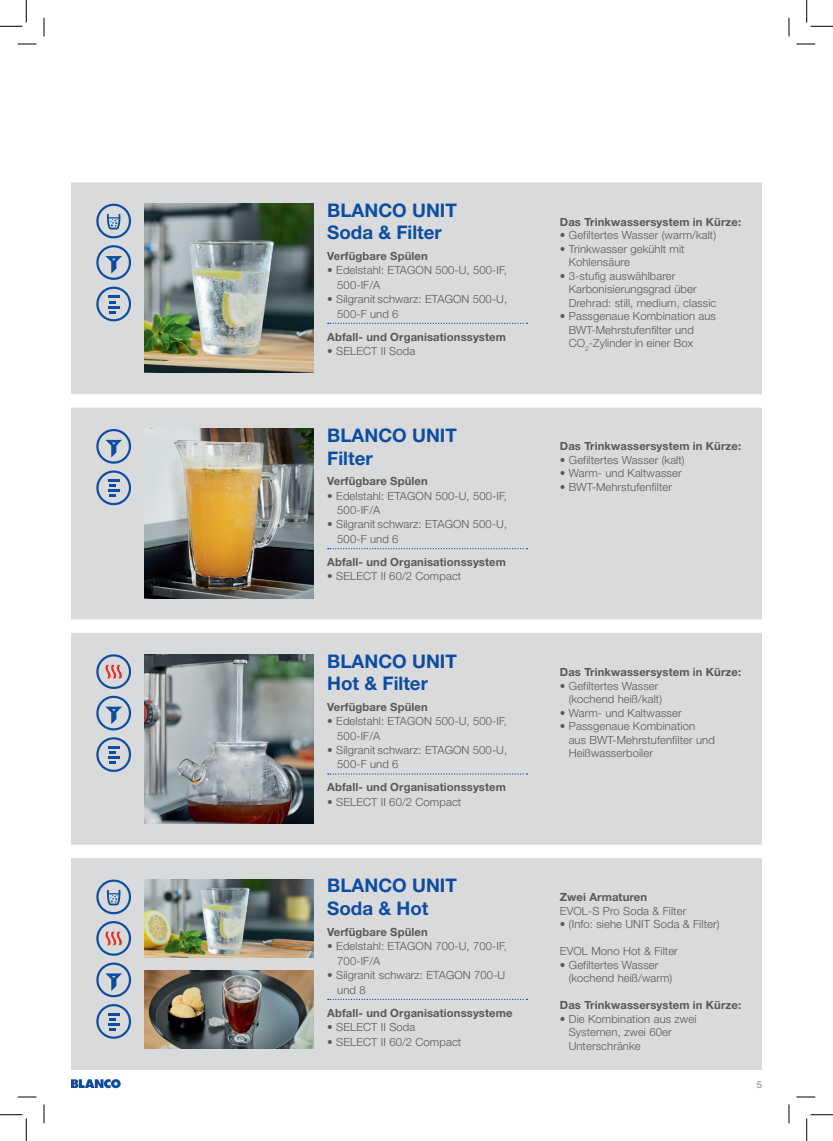
<style>
.page{position:relative;width:833px;height:1141px;background:#fff}
.page>*{position:absolute;margin:0;border:0;box-sizing:border-box;transform-origin:0 0}
.t1{font:700 18.75px/22.5px "Helvetica Neue LT Pro";color:#0d4da1}
.t2{font:300 11.25px/13.5px "Helvetica Neue LT Pro";letter-spacing:.01em;color:#57585a}
.t3{font:700 11.25px "Helvetica Neue LT Pro";letter-spacing:.01em;color:#57585a}
.t4{font:300 9.38px "Helvetica Neue LT Pro";color:#57585a}
</style>
<div class="page">
<svg style="left:71px;top:1079px;width:50px;height:8px"></svg>
<div style="left:71px;top:633px;width:690px;height:211px;background:#d9dadc"></div>
<img style="left:144px;top:654px;width:169px;height:169px">
<div style="left:71px;top:858px;width:690px;height:211px;background:#d9dadc"></div>
<img style="left:144px;top:879px;width:169px;height:78px">
<img style="left:144px;top:970px;width:169px;height:78px">
<div style="left:71px;top:182px;width:690px;height:212px;background:#d9dadc"></div>
<div style="left:71px;top:407px;width:690px;height:212px;background:#d9dadc"></div>
<img style="left:144px;top:429px;width:169px;height:169px">
<svg style="left:328px;top:773px;width:199px;height:1px"></svg>
<svg style="left:328px;top:998px;width:199px;height:1px"></svg>
<svg style="left:328px;top:323px;width:199px;height:1px"></svg>
<svg style="left:328px;top:548px;width:199px;height:1px"></svg>
<img style="left:144px;top:204px;width:169px;height:169px">
<svg style="left:96px;top:245px;width:35px;height:35px"></svg>
<svg style="left:96px;top:286px;width:35px;height:35px"></svg>
<svg style="left:96px;top:204px;width:35px;height:34px"></svg>
<svg style="left:96px;top:429px;width:35px;height:34px"></svg>
<svg style="left:96px;top:470px;width:35px;height:35px"></svg>
<svg style="left:96px;top:654px;width:35px;height:35px"></svg>
<svg style="left:96px;top:695px;width:35px;height:35px"></svg>
<svg style="left:96px;top:737px;width:35px;height:35px"></svg>
<svg style="left:96px;top:962px;width:35px;height:35px"></svg>
<svg style="left:96px;top:1003px;width:35px;height:35px"></svg>
<svg style="left:96px;top:879px;width:35px;height:35px"></svg>
<svg style="left:96px;top:920px;width:35px;height:35px"></svg>
<svg style="left:18px;top:43px;width:18px;height:2px"></svg>
<svg style="left:796px;top:43px;width:18px;height:2px"></svg>
<svg style="left:18px;top:1096px;width:18px;height:1px"></svg>
<svg style="left:796px;top:1096px;width:18px;height:1px"></svg>
<svg style="left:43px;top:18px;width:2px;height:18px"></svg>
<svg style="left:43px;top:1104px;width:2px;height:19px"></svg>
<svg style="left:788px;top:18px;width:1px;height:18px"></svg>
<svg style="left:788px;top:1104px;width:1px;height:19px"></svg>
<svg style="left:0;top:0;width:27px;height:27px"></svg>
<svg style="left:0;top:1114px;width:27px;height:26px"></svg>
<svg style="left:806px;top:0;width:26px;height:27px"></svg>
<svg style="left:806px;top:1114px;width:26px;height:26px"></svg>
<h1 class="t1" style="left:327px;top:198px;width:131px">BLANCO UNIT<br>Soda &amp; Filter</h1>
<p class="t3" style="left:327px;top:249px;width:102px">Verfügbare Spülen</p>
<p class="t2" style="left:337px;top:263px;width:171px;line-height:14.4px;text-indent:-10px">• Edelstahl: ETAGON 500-U, 500-IF,<br>500-IF/A</p>
<p class="t2" style="left:337px;top:292px;width:171px;line-height:14.4px;text-indent:-10px">• Silgranit schwarz: ETAGON 500-U,<br>500-F und 6</p>
<p class="t3" style="left:327px;top:330px;width:180px">Abfall- und Organisationssystem</p>
<p class="t2" style="left:327px;top:344px;width:89px">• SELECT II Soda</p>
<h1 class="t1" style="left:327px;top:424px;width:131px">BLANCO UNIT<br>Filter</h1>
<p class="t3" style="left:327px;top:474px;width:102px">Verfügbare Spülen</p>
<p class="t2" style="left:337px;top:488px;width:171px;line-height:14.4px;text-indent:-10px">• Edelstahl: ETAGON 500-U, 500-IF,<br>500-IF/A</p>
<p class="t2" style="left:337px;top:517px;width:171px;line-height:14.4px;text-indent:-10px">• Silgranit schwarz: ETAGON 500-U,<br>500-F und 6</p>
<p class="t3" style="left:327px;top:555px;width:180px">Abfall- und Organisationssystem</p>
<p class="t2" style="left:327px;top:569px;width:135px">• SELECT II 60/2 Compact</p>
<h1 class="t1" style="left:327px;top:649px;width:131px">BLANCO UNIT<br>Hot &amp; Filter</h1>
<p class="t3" style="left:327px;top:699px;width:102px">Verfügbare Spülen</p>
<p class="t2" style="left:337px;top:713px;width:171px;line-height:14.4px;text-indent:-10px">• Edelstahl: ETAGON 500-U, 500-IF,<br>500-IF/A</p>
<p class="t2" style="left:337px;top:742px;width:171px;line-height:14.4px;text-indent:-10px">• Silgranit schwarz: ETAGON 500-U,<br>500-F und 6</p>
<p class="t3" style="left:327px;top:780px;width:180px">Abfall- und Organisationssystem</p>
<p class="t2" style="left:327px;top:794px;width:135px">• SELECT II 60/2 Compact</p>
<h1 class="t1" style="left:327px;top:873px;width:131px">BLANCO UNIT<br>Soda &amp; Hot</h1>
<p class="t3" style="left:327px;top:925px;width:102px">Verfügbare Spülen</p>
<p class="t2" style="left:337px;top:938px;width:171px;line-height:14.4px;text-indent:-10px">• Edelstahl: ETAGON 700-U, 700-IF,<br>700-IF/A</p>
<p class="t2" style="left:337px;top:967px;width:169px;line-height:14.4px;text-indent:-10px">• Silgranit schwarz: ETAGON 700-U und 8</p>
<p class="t3" style="left:327px;top:1005px;width:187px">Abfall- und Organisationssysteme</p>
<p class="t2" style="left:327px;top:1020px;width:89px">• SELECT II Soda</p>
<p class="t2" style="left:327px;top:1034px;width:135px">• SELECT II 60/2 Compact</p>
<p class="t3" style="left:559px;top:215px;width:183px">Das Trinkwassersystem in Kürze:</p>
<p class="t2" style="left:559px;top:228px;width:158px">• Gefiltertes Wasser (warm/kalt)</p>
<p class="t2" style="left:568px;top:242px;width:117px;text-indent:-9px">• Trinkwasser gekühlt mit<br>Kohlensäure</p>
<p class="t2" style="left:568px;top:269px;width:149px;text-indent:-9px">• 3-stufig auswählbarer<br>Karbonisierungsgrad über<br>Drehrad: still, medium, classic</p>
<p class="t2" style="left:568px;top:309px;width:149px;text-indent:-9px">• Passgenaue Kombination aus<br>BWT-Mehrstufenfilter und<br>CO<sub>2</sub>-Zylinder in einer Box</p>
<p class="t3" style="left:559px;top:439px;width:183px">Das Trinkwassersystem in Kürze:</p>
<p class="t2" style="left:559px;top:452px;width:126px">• Gefiltertes Wasser (kalt)</p>
<p class="t2" style="left:559px;top:466px;width:123px">• Warm- und Kaltwasser</p>
<p class="t2" style="left:559px;top:479px;width:113px">• BWT-Mehrstufenfilter</p>
<p class="t3" style="left:559px;top:665px;width:183px">Das Trinkwassersystem in Kürze:</p>
<p class="t2" style="left:568px;top:678px;width:95px;text-indent:-9px">• Gefiltertes Wasser (kochend heiß/kalt)</p>
<p class="t2" style="left:559px;top:705px;width:123px">• Warm- und Kaltwasser</p>
<p class="t2" style="left:568px;top:719px;width:147px;text-indent:-9px">• Passgenaue Kombination aus BWT-Mehrstufenfilter und<br>Heißwasserboiler</p>
<p class="t3" style="left:559px;top:890px;width:89px">Zwei Armaturen</p>
<p class="t2" style="left:559px;top:903px;width:128px">EVOL-S Pro Soda &amp; Filter</p>
<p class="t2" style="left:559px;top:917px;width:161px">• (Info: siehe UNIT Soda &amp; Filter)</p>
<p class="t2" style="left:559px;top:944px;width:119px">EVOL Mono Hot &amp; Filter</p>
<p class="t2" style="left:568px;top:957px;width:105px;text-indent:-9px">• Gefiltertes Wasser (kochend heiß/warm)</p>
<p class="t3" style="left:559px;top:998px;width:183px">Das Trinkwassersystem in Kürze:</p>
<p class="t2" style="left:568px;top:1011px;width:129px;text-indent:-9px">• Die Kombination aus zwei<br>Systemen, zwei 60er<br>Unterschränke</p>
<p class="t4" style="left:756px;top:1078px;width:7px">5</p>
</div>
